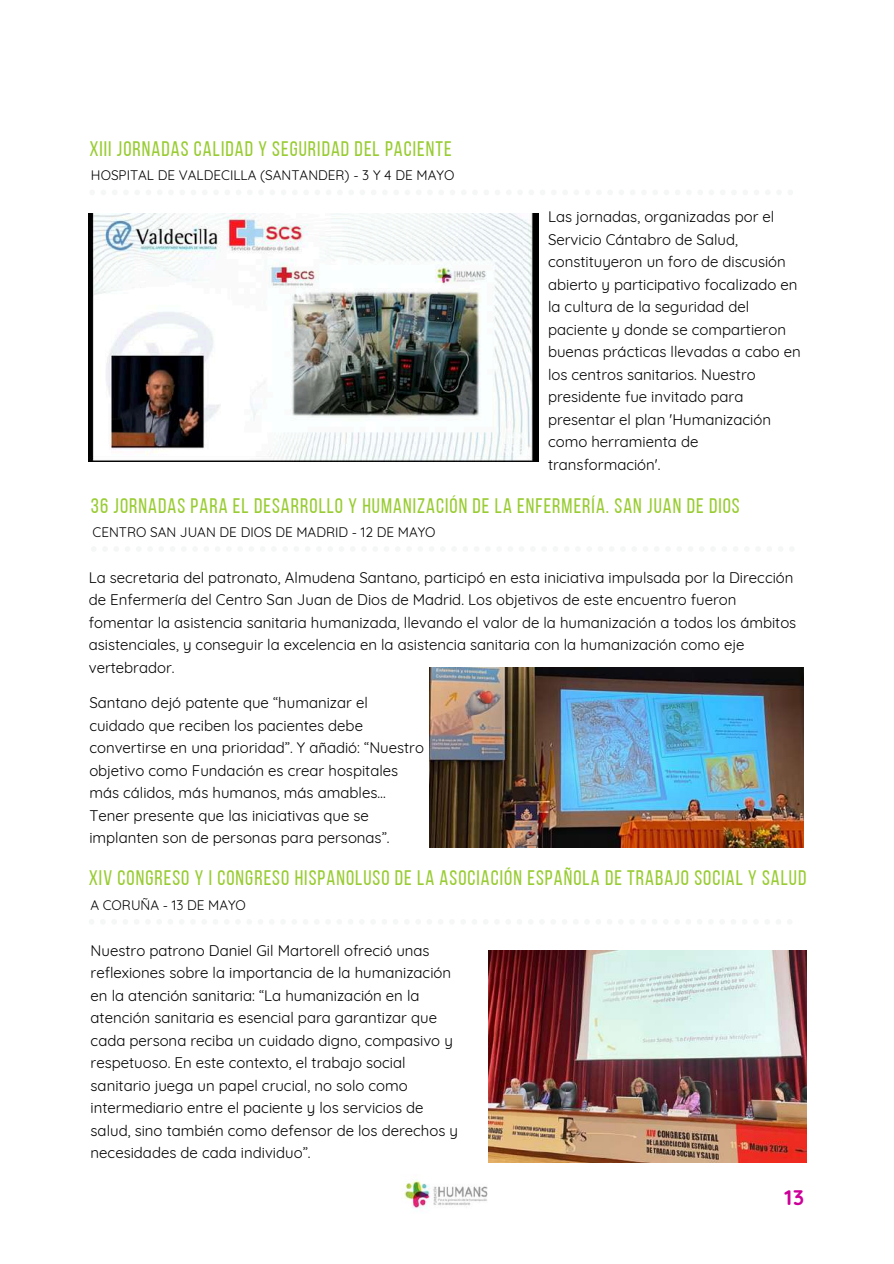
<style>
.page{position:relative;width:894px;height:1264px;background:#fff}
.page>*{position:absolute;margin:0;border:0;box-sizing:border-box;transform-origin:0 0}
.t1{font:21px "Bebas Neue";letter-spacing:.05em;color:#9c3}
.t2{font:700 21px "Quicksand";color:#c09}
.t3{font:15px/22.5px "Quicksand";color:#000}
.t4{font:13.5px "Quicksand";color:#000}
</style>
<div class="page">
<img style="left:401px;top:1180px;width:87px;height:29px">
<img style="left:89px;top:213px;width:449px;height:249px">
<img style="left:429px;top:667px;width:374px;height:180px">
<img style="left:488px;top:950px;width:318px;height:212px">
<h1 class="t1" style="left:89px;top:140px;width:364px">XIII JORNADAS CALIDAD Y SEGURIDAD DEL PACIENTE</h1>
<p class="t4" style="left:91px;top:167px;width:365px">HOSPITAL DE VALDECILLA (SANTANDER) - 3 Y 4 DE MAYO</p>
<p class="t3" style="left:548px;top:205px;width:254px">Las jornadas, organizadas por el<br>Servicio Cántabro de Salud, constituyeron un foro de discusión abierto y participativo focalizado en la cultura de la seguridad del paciente y donde se compartieron buenas prácticas llevadas a cabo en los centros sanitarios. Nuestro presidente fue invitado para presentar el plan 'Humanización como herramienta de transformación'.</p>
<h1 class="t1" style="left:91px;top:497px;width:650px">36 JORNADAS PARA EL DESARROLLO Y HUMANIZACIÓN DE LA ENFERMERÍA. SAN JUAN DE DIOS</h1>
<p class="t4" style="left:92px;top:523px;width:344px">CENTRO SAN JUAN DE DIOS DE MADRID - 12 DE MAYO</p>
<p class="t3" style="left:89px;top:566px;width:708px">La secretaria del patronato, Almudena Santano, participó en esta iniciativa impulsada por la Dirección de Enfermería del Centro San Juan de Dios de Madrid. Los objetivos de este encuentro fueron fomentar la asistencia sanitaria humanizada, llevando el valor de la humanización a todos los ámbitos asistenciales, y conseguir la excelencia en la asistencia sanitaria con la humanización como eje vertebrador.</p>
<p class="t3" style="left:89px;top:691px;width:336px">Santano dejó patente que “humanizar el cuidado que reciben los pacientes debe convertirse en una prioridad”. Y añadió: “Nuestro objetivo como Fundación es crear hospitales más cálidos, más humanos, más amables… Tener presente que las iniciativas que se implanten son de personas para personas”.</p>
<h1 class="t1" style="left:89px;top:869px;width:719px">XIV CONGRESO Y I CONGRESO HISPANOLUSO DE LA ASOCIACIÓN ESPAÑOLA DE TRABAJO SOCIAL Y SALUD</h1>
<p class="t4" style="left:90px;top:896px;width:157px">A CORUÑA - 13 DE MAYO</p>
<p class="t3" style="left:91px;top:938px;width:369px">Nuestro patrono Daniel Gil Martorell ofreció unas reflexiones sobre la importancia de la humanización en la atención sanitaria: “La humanización en la atención sanitaria es esencial para garantizar que cada persona reciba un cuidado digno, compasivo y respetuoso. En este contexto, el trabajo social sanitario juega un papel crucial, no solo como intermediario entre el paciente y los servicios de salud, sino también como defensor de los derechos y necesidades de cada individuo”.</p>
<h1 class="t2" style="left:784px;top:1183px;width:21px">13</h1>
</div>
